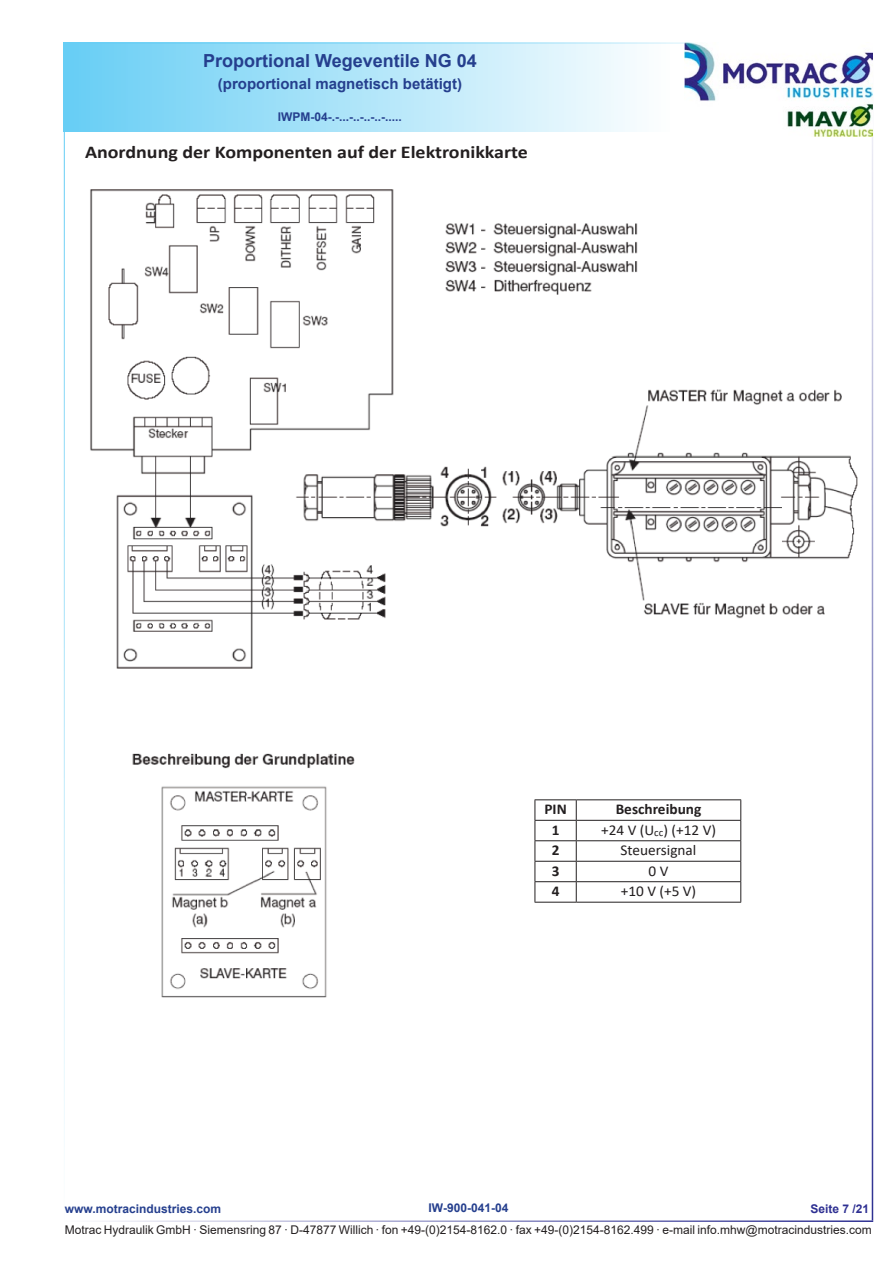
<style>
.page{position:relative;width:893px;height:1263px;background:#fff}
.page>*{position:absolute;margin:0;border:0;box-sizing:border-box;transform-origin:0 0}
.t1{font:700 18px "Calibri";color:#231f20;scale:1.11 1}
.t2{font:700 18px "Arial";color:#253f8e}
.t3{font:15px "Calibri";color:#231f20}
.t4{font:700 15px "Arial";color:#253f8e}
.t5{font:700 15px "Calibri";color:#231f20}
.t6{font:12px "Arial";color:#231f20}
.t7{font:700 12px "Arial";color:#253f8e}
.t8{font:700 12px "Arial";color:#2e3092}
</style>
<div class="page">
<div style="left:64px;top:43px;width:606px;height:89px;background:linear-gradient(to right,#66cef5,#fdfefe)"></div>
<hr style="left:64px;top:43px;width:808px;height:1px;background:#67cef5">
<hr style="left:64px;top:1220px;width:809px;height:2px;background:#2e3092">
<hr style="left:64px;top:43px;width:1px;height:1177px;background:#67cef5">
<hr style="left:872px;top:43px;width:1px;height:1177px;background:#2e3092">
<img style="left:685px;top:43px;width:187px;height:93px">
<img style="left:90px;top:189px;width:768px;height:480px">
<img style="left:132px;top:753px;width:223px;height:245px">
<svg style="left:741px;top:799px;width:1px;height:104px"></svg>
<hr style="left:535px;top:799px;width:41px;height:1px;background:#231f20">
<hr style="left:576px;top:799px;width:165px;height:1px;background:#231f20">
<svg style="left:535px;top:800px;width:206px;height:102px"></svg>
<hr style="left:535px;top:902px;width:41px;height:1px;background:#231f20">
<hr style="left:576px;top:902px;width:165px;height:1px;background:#231f20">
<h1 class="t2" style="left:203px;top:54px;width:275px">Proportional Wegeventile NG 04</h1>
<p class="t4" style="left:218px;top:78px;width:246px">(proportional magnetisch betätigt)</p>
<p class="t7" style="left:278px;top:112px;width:126px">IWPM-04-.-...-..-..-..-.....</p>
<h1 class="t1" style="left:85px;top:139px;width:401px">Anordnung der Komponenten auf der Elektronikkarte</h1>
<p class="t5" style="left:544px;top:800px;width:24px">PIN</p>
<p class="t5" style="left:616px;top:799px;width:87px">Beschreibung</p>
<p class="t5" style="left:552px;top:821px;width:9px">1</p>
<p class="t3" style="left:601px;top:824px;width:116px">+24 V (U<sub>cc</sub>) (+12 V)</p>
<p class="t5" style="left:552px;top:841px;width:9px">2</p>
<p class="t3" style="left:621px;top:844px;width:77px">Steuersignal</p>
<p class="t5" style="left:552px;top:862px;width:9px">3</p>
<p class="t3" style="left:649px;top:865px;width:21px">0 V</p>
<p class="t5" style="left:552px;top:882px;width:9px">4</p>
<p class="t3" style="left:621px;top:881px;width:77px">+10 V (+5 V)</p>
<p class="t7" style="left:429px;top:1203px;width:81px">IW-900-041-04</p>
<p class="t7" style="left:65px;top:1202px;width:158px">www.motracindustries.com</p>
<p class="t8" style="left:811px;top:1202px;width:60px">Seite 7 /21</p>
<p class="t6" style="left:65px;top:1225px;width:808px">Motrac Hydraulik GmbH · Siemensring 87 · D-47877 Willich · fon +49-(0)2154-8162.0 · fax +49-(0)2154-8162.499 · e-mail info.mhw@motracindustries.com</p>
</div>
